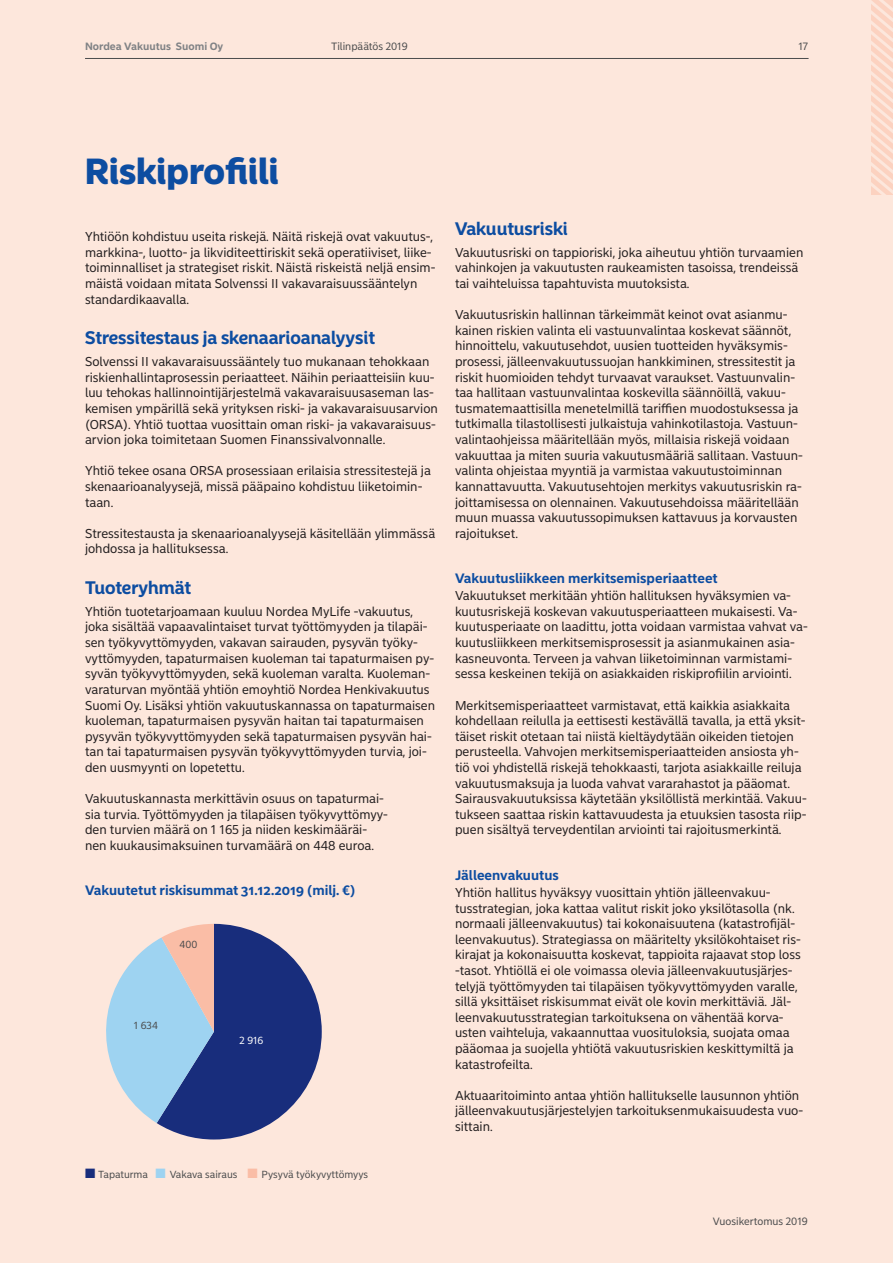
<style>
.page{position:relative;width:893px;height:1263px;background:#fde7dc}
.page>*{position:absolute;margin:0;border:0;box-sizing:border-box;transform-origin:0 0}
.t1{font:900 36px "Nordea Sans Large";color:#0d4da1}
.t2{font:700 18px "Nordea Sans Large";color:#0d4da1}
.t3{font:700 13.5px "Nordea Sans Small";color:#0d4da1}
.t4{font:12.75px/15.6px "Nordea Sans Small";color:#231f20}
.t5{font:10.5px "Nordea Sans Small";color:#4b4c4d}
.t6{font:700 10.5px "Nordea Sans Small";color:#808285}
.t7{font:10.2px "Nordea Sans Small";color:#4b4c4d}
.t8{font:10.2px "Nordea Sans Small";color:#fff}
.s1{color:#182d7c}
.s2{color:#9ed3f1}
.s3{color:#fabda6}
</style>
<div class="page">
<hr style="left:85px;top:58px;width:724px;height:1px;background:#4b4c4d">
<svg style="left:872px;top:0;width:21px;height:194px"></svg>
<svg style="left:106px;top:924px;width:216px;height:215px"></svg>
<p class="t6" style="left:85px;top:40px;width:140px">Nordea Vakuutus Suomi Oy</p>
<p class="t5" style="left:331px;top:40px;width:78px">Tilinpäätös 2019</p>
<p class="t5" style="left:798px;top:40px;width:11px">17</p>
<h1 class="t1" style="left:85px;top:150px;width:195px">Riskiprofiili</h1>
<p class="t4" style="left:85px;top:229px;width:352px">Yhtiöön kohdistuu useita riskejä. Näitä riskejä ovat vakuutus-, markkina-, luotto- ja likviditeettiriskit sekä operatiiviset, liike&shy;toiminnalliset ja strategiset riskit. Näistä riskeistä neljä ensim&shy;mäistä voidaan mitata Solvenssi II vakavaraisuussääntelyn standardikaavalla.</p>
<h2 class="t2" style="left:85px;top:327px;width:291px">Stressitestaus ja skenaarioanalyysit</h2>
<p class="t4" style="left:85px;top:354px;width:354px">Solvenssi II vakavaraisuussääntely tuo mukanaan tehokkaan riskienhallintaprosessin periaatteet. Näihin periaatteisiin kuu&shy;luu tehokas hallinnointijärjestelmä vakavaraisuusaseman las&shy;kemisen ympärillä sekä yrityksen riski- ja vakavaraisuusarvion (ORSA). Yhtiö tuottaa vuosittain oman riski- ja vakavaraisuus&shy;arvion joka toimitetaan Suomen Finanssivalvonnalle.</p>
<p class="t4" style="left:85px;top:463px;width:347px">Yhtiö tekee osana ORSA prosessiaan erilaisia stressitestejä ja skenaarioanalyysejä, missä pääpaino kohdistuu liiketoimin&shy;taan.</p>
<p class="t4" style="left:85px;top:526px;width:352px">Stressitestausta ja skenaarioanalyysejä käsitellään ylimmässä johdossa ja hallituksessa.</p>
<h2 class="t2" style="left:85px;top:577px;width:108px">Tuoteryhmät</h2>
<p class="t4" style="left:85px;top:604px;width:352px">Yhtiön tuotetarjoamaan kuuluu Nordea MyLife -vakuutus, joka sisältää vapaavalintaiset turvat työttömyyden ja tilapäi&shy;sen työkyvyttömyyden, vakavan sairauden, pysyvän työky&shy;vyttömyyden, tapaturmaisen kuoleman tai tapaturmaisen py&shy;syvän työkyvyttömyyden, sekä kuoleman varalta. Kuoleman&shy;varaturvan myöntää yhtiön emoyhtiö Nordea Henkivakuutus Suomi Oy. Lisäksi yhtiön vakuutuskannassa on tapaturmaisen kuoleman, tapaturmaisen pysyvän haitan tai tapaturmaisen pysyvän työkyvyttömyyden sekä tapaturmaisen pysyvän hai&shy;tan tai tapaturmaisen pysyvän työkyvyttömyyden turvia, joi&shy;den uusmyynti on lopetettu.</p>
<p class="t4" style="left:85px;top:791px;width:304px">Vakuutuskannasta merkittävin osuus on tapaturmai&shy;sia turvia. Työttömyyden ja tilapäisen työkyvyttömyy&shy;den turvien määrä on 1 165 ja niiden keskimääräi&shy;nen kuukausimaksuinen turvamäärä on 448 euroa.</p>
<p class="t3" style="left:85px;top:882px;width:272px">Vakuutetut riskisummat 31.12.2019 (milj. €)</p>
<p class="t7" style="left:180px;top:938px;width:19px">400</p>
<p class="t7" style="left:134px;top:1019px;width:25px">1 634</p>
<p class="t8" style="left:240px;top:1034px;width:25px">2 916</p>
<p class="t7" style="left:85px;top:1168px;width:285px"><span class="s1">■</span> Tapaturma <span class="s2">■</span> Vakava sairaus <span class="s3">■</span> Pysyvä työkyvyttömyys</p>
<h2 class="t2" style="left:455px;top:218px;width:114px">Vakuutusriski</h2>
<p class="t4" style="left:455px;top:245px;width:350px">Vakuutusriski on tappioriski, joka aiheutuu yhtiön turvaamien vahinkojen ja vakuutusten raukeamisten tasoissa, trendeissä tai vaihteluissa tapahtuvista muutoksista.</p>
<p class="t4" style="left:455px;top:307px;width:349px">Vakuutusriskin hallinnan tärkeimmät keinot ovat asianmu&shy;kainen riskien valinta eli vastuunvalintaa koskevat säännöt, hinnoittelu, vakuutusehdot, uusien tuotteiden hyväksymis&shy;prosessi, jälleenvakuutussuojan hankkiminen, stressitestit ja riskit huomioiden tehdyt turvaavat varaukset. Vastuunvalin&shy;taa hallitaan vastuunvalintaa koskevilla säännöillä, vakuu&shy;tusmatemaattisilla menetelmillä tariffien muodostuksessa ja tutkimalla tilastollisesti julkaistuja vahinkotilastoja. Vastuun&shy;valintaohjeissa määritellään myös, millaisia riskejä voidaan vakuuttaa ja miten suuria vakuutusmääriä sallitaan. Vastuun&shy;valinta ohjeistaa myyntiä ja varmistaa vakuutustoiminnan kannattavuutta. Vakuutusehtojen merkitys vakuutusriskin ra&shy;joittamisessa on olennainen. Vakuutusehdoissa määritellään muun muassa vakuutussopimuksen kattavuus ja korvausten rajoitukset.</p>
<p class="t3" style="left:455px;top:570px;width:264px">Vakuutusliikkeen merkitsemisperiaatteet</p>
<p class="t4" style="left:455px;top:588px;width:354px">Vakuutukset merkitään yhtiön hallituksen hyväksymien va&shy;kuutusriskejä koskevan vakuutusperiaatteen mukaisesti. Va&shy;kuutusperiaate on laadittu, jotta voidaan varmistaa vahvat va&shy;kuutusliikkeen merkitsemisprosessit ja asianmukainen asia&shy;kasneuvonta. Terveen ja vahvan liiketoiminnan varmistami&shy;sessa keskeinen tekijä on asiakkaiden riskiprofiilin arviointi.</p>
<p class="t4" style="left:455px;top:697px;width:353px">Merkitsemisperiaatteet varmistavat, että kaikkia asiakkaita kohdellaan reilulla ja eettisesti kestävällä tavalla, ja että yksit&shy;täiset riskit otetaan tai niistä kieltäydytään oikeiden tietojen perusteella. Vahvojen merkitsemisperiaatteiden ansiosta yh&shy;tiö voi yhdistellä riskejä tehokkaasti, tarjota asiakkaille reiluja vakuutusmaksuja ja luoda vahvat vararahastot ja pääomat.<br>Sairausvakuutuksissa käytetään yksilöllistä merkintää. Vakuu&shy;tukseen saattaa riskin kattavuudesta ja etuuksien tasosta riip&shy;puen sisältyä terveydentilan arviointi tai rajoitusmerkintä.</p>
<p class="t3" style="left:455px;top:867px;width:105px">Jälleenvakuutus</p>
<p class="t4" style="left:455px;top:885px;width:347px">Yhtiön hallitus hyväksyy vuosittain yhtiön jälleenvakuu&shy;tusstrategian, joka kattaa valitut riskit joko yksilötasolla (nk. normaali jälleenvakuutus) tai kokonaisuutena (katastrofijäl&shy;leenvakuutus). Strategiassa on määritelty yksilökohtaiset ris&shy;kirajat ja kokonaisuutta koskevat, tappioita rajaavat stop loss -tasot. Yhtiöllä ei ole voimassa olevia jälleenvakuutusjärjes&shy;telyjä työttömyyden tai tilapäisen työkyvyttömyyden varalle, sillä yksittäiset riskisummat eivät ole kovin merkittäviä. Jäl&shy;leenvakuutusstrategian tarkoituksena on vähentää korva&shy;usten vaihteluja, vakaannuttaa vuosituloksia, suojata omaa pääomaa ja suojella yhtiötä vakuutusriskien keskittymiltä ja katastrofeilta.</p>
<p class="t4" style="left:455px;top:1088px;width:350px">Aktuaaritoiminto antaa yhtiön hallitukselle lausunnon yhtiön jälleenvakuutusjärjestelyjen tarkoituksenmukaisuudesta vuo&shy;sittain.</p>
<p class="t5" style="left:713px;top:1215px;width:97px">Vuosikertomus 2019</p>
</div>
